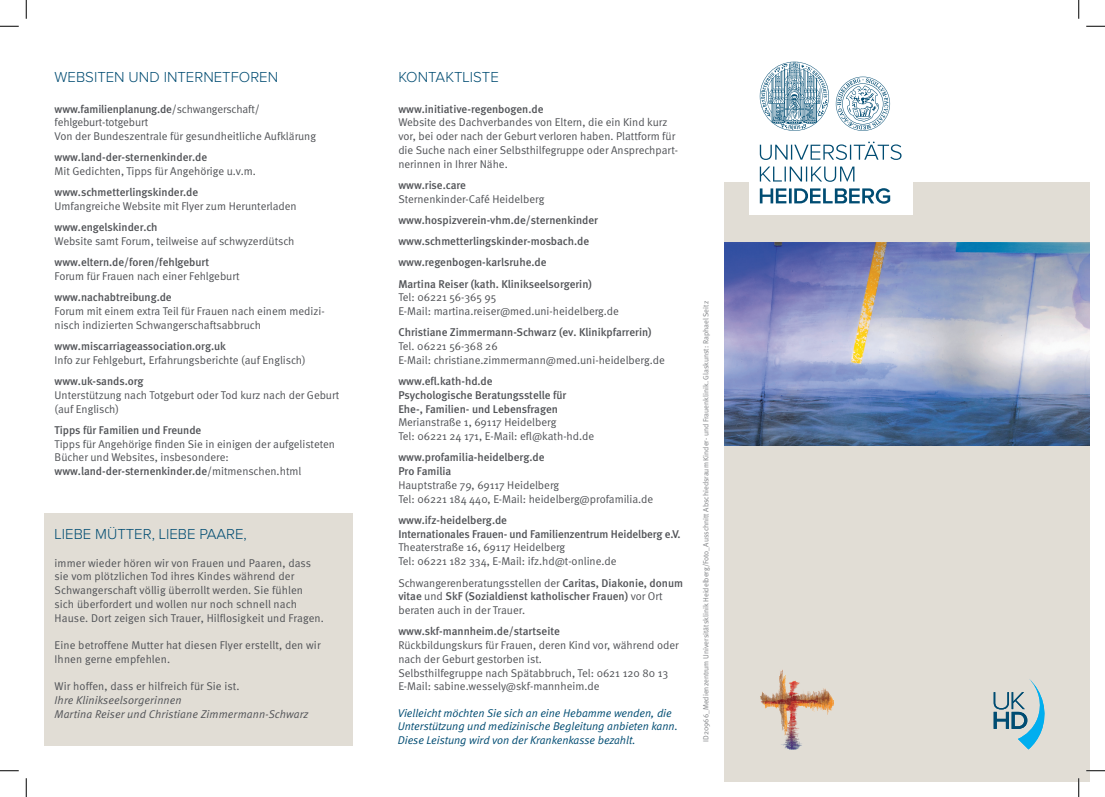
<style>
.page{position:relative;width:1105px;height:797px;background:#fff}
.page>*{position:absolute;margin:0;border:0;box-sizing:border-box;transform-origin:0 0}
.t1{font:300 15px "Proxima Nova";color:#004c72}
.t2{font:11.25px/13.8px "Meta Normal";color:#515357}
.t3{font:500 11.25px/13.8px "Meta";color:#515357}
.t4{font:italic 11.25px/13.8px "Meta Normal";color:#004c72}
.t5{font:italic 11.25px/13.8px "Meta Normal";letter-spacing:.01em;color:#515357}
.t6{font:7.5px "Meta Normal";color:#808285}
.s1{font-family:"Meta Normal";font-weight:400}
.s2{font-family:"Meta";font-weight:500}
</style>
<div class="page">
<div style="left:44px;top:513px;width:308px;height:233px;background:#e1ddd5"></div>
<div style="left:724px;top:182px;width:365px;height:599px;background:#e1ddd5"></div>
<img style="left:724px;top:242px;width:365px;height:203px">
<div style="left:749px;top:51px;width:163px;height:163px;background:#fff"></div>
<svg style="left:760px;top:188px;width:130px;height:16px"></svg>
<svg style="left:760px;top:166px;width:94px;height:16px"></svg>
<svg style="left:760px;top:141px;width:141px;height:19px"></svg>
<svg style="left:836px;top:77px;width:54px;height:54px"></svg>
<svg style="left:760px;top:62px;width:69px;height:69px"></svg>
<svg style="left:994px;top:679px;width:51px;height:70px"></svg>
<img style="left:761px;top:669px;width:72px;height:80px">
<svg style="left:0;top:25px;width:19px;height:2px"></svg>
<svg style="left:1086px;top:25px;width:19px;height:2px"></svg>
<svg style="left:0;top:770px;width:19px;height:1px"></svg>
<svg style="left:1086px;top:770px;width:19px;height:1px"></svg>
<svg style="left:25px;top:0;width:2px;height:19px"></svg>
<svg style="left:25px;top:778px;width:2px;height:19px"></svg>
<svg style="left:1078px;top:0;width:1px;height:19px"></svg>
<svg style="left:1078px;top:778px;width:1px;height:19px"></svg>
<h1 class="t1" style="left:55px;top:70px;width:225px">WEBSITEN UND INTERNETFOREN</h1>
<p class="t3" style="left:55px;top:102px;width:207px">www.familienplanung.de<span class="s1">/schwangerschaft/</span></p>
<p class="t2" style="left:55px;top:115px;width:263px">fehlgeburt-totgeburt<br>Von der Bundeszentrale für gesundheitliche Aufklärung</p>
<p class="t3" style="left:55px;top:150px;width:154px">www.land-der-sternenkinder.de</p>
<p class="t2" style="left:55px;top:164px;width:203px">Mit Gedichten, Tipps für Angehörige u.v.m.</p>
<p class="t3" style="left:55px;top:185px;width:145px">www.schmetterlingskinder.de</p>
<p class="t2" style="left:55px;top:199px;width:244px">Umfangreiche Website mit Flyer zum Herunterladen</p>
<p class="t3" style="left:55px;top:220px;width:104px">www.engelskinder.ch</p>
<p class="t2" style="left:55px;top:234px;width:241px">Website samt Forum, teilweise auf schwyzerdütsch</p>
<p class="t3" style="left:55px;top:255px;width:156px">www.eltern.de/foren/fehlgeburt</p>
<p class="t2" style="left:55px;top:269px;width:187px">Forum für Frauen nach einer Fehlgeburt</p>
<p class="t3" style="left:55px;top:290px;width:119px">www.nachabtreibung.de</p>
<p class="t2" style="left:55px;top:304px;width:271px">Forum mit einem extra Teil für Frauen nach einem medizi&shy;nisch indizierten Schwangerschaftsabbruch</p>
<p class="t3" style="left:55px;top:339px;width:173px">www.miscarriageassociation.org.uk</p>
<p class="t2" style="left:55px;top:353px;width:253px">Info zur Fehlgeburt, Erfahrungsberichte (auf Englisch)</p>
<p class="t3" style="left:55px;top:374px;width:91px">www.uk-sands.org</p>
<p class="t2" style="left:55px;top:388px;width:286px">Unterstützung nach Totgeburt oder Tod kurz nach der Geburt (auf Englisch)</p>
<p class="t3" style="left:55px;top:423px;width:148px">Tipps für Familien und Freunde</p>
<p class="t2" style="left:55px;top:437px;width:282px">Tipps für Angehörige finden Sie in einigen der aufgelisteten<br>Bücher und Websites, insbesondere:</p>
<p class="t3" style="left:55px;top:464px;width:248px">www.land-der-sternenkinder.de<span class="s1">/mitmenschen.html</span></p>
<h1 class="t1" style="left:55px;top:527px;width:194px">LIEBE MÜTTER, LIEBE PAARE,</h1>
<p class="t2" style="left:55px;top:555px;width:271px">immer wieder hören wir von Frauen und Paaren, dass sie vom plötzlichen Tod ihres Kindes während der Schwangerschaft völlig überrollt werden. Sie fühlen sich überfordert und wollen nur noch schnell nach Hause. Dort zeigen sich Trauer, Hilflosigkeit und Fragen.</p>
<p class="t2" style="left:55px;top:638px;width:267px">Eine betroffene Mutter hat diesen Flyer erstellt, den wir<br>Ihnen gerne empfehlen.</p>
<p class="t2" style="left:55px;top:679px;width:186px">Wir hoffen, dass er hilfreich für Sie ist.</p>
<p class="t5" style="left:55px;top:693px;width:255px">Ihre Klinikseelsorgerinnen<br>Martina Reiser und Christiane Zimmermann-Schwarz</p>
<h1 class="t1" style="left:398px;top:70px;width:102px">KONTAKTLISTE</h1>
<p class="t3" style="left:398px;top:102px;width:147px">www.initiative-regenbogen.de</p>
<p class="t2" style="left:398px;top:115px;width:281px">Website des Dachverbandes von Eltern, die ein Kind kurz vor, bei oder nach der Geburt verloren haben. Plattform für die Suche nach einer Selbsthilfegruppe oder Ansprechpart&shy;nerinnen in Ihrer Nähe.</p>
<p class="t3" style="left:398px;top:178px;width:69px">www.rise.care</p>
<p class="t2" style="left:398px;top:192px;width:148px">Sternenkinder-Café Heidelberg</p>
<p class="t3" style="left:398px;top:209px;width:201px;line-height:21.2px">www.hospizverein-vhm.de/sternenkinder www.schmetterlingskinder-mosbach.de www.regenbogen-karlsruhe.de<br>Martina Reiser (kath. Klinikseelsorgerin)</p>
<p class="t2" style="left:398px;top:290px;width:222px">Tel: 06221 56-365 95<br>E-Mail: martina.reiser@med.uni-heidelberg.de</p>
<p class="t3" style="left:398px;top:325px;width:255px">Christiane Zimmermann-Schwarz (ev. Klinikpfarrerin)</p>
<p class="t2" style="left:398px;top:339px;width:268px">Tel. 06221 56-368 26<br>E-Mail: christiane.zimmermann@med.uni-heidelberg.de</p>
<p class="t3" style="left:398px;top:374px;width:170px">www.efl.kath-hd.de<br>Psychologische Beratungsstelle für<br>Ehe-, Familien- und Lebensfragen</p>
<p class="t2" style="left:398px;top:415px;width:197px">Merianstraße 1, 69117 Heidelberg<br>Tel: 06221 24 171, E-Mail: efl@kath-hd.de</p>
<p class="t3" style="left:398px;top:450px;width:148px">www.profamilia-heidelberg.de<br>Pro Familia</p>
<p class="t2" style="left:398px;top:478px;width:256px">Hauptstraße 79, 69117 Heidelberg<br>Tel: 06221 184 440, E-Mail: heidelberg@profamilia.de</p>
<p class="t3" style="left:398px;top:513px;width:284px">www.ifz-heidelberg.de<br>Internationales Frauen- und Familienzentrum Heidelberg e.V.</p>
<p class="t2" style="left:398px;top:540px;width:220px">Theaterstraße 16, 69117 Heidelberg<br>Tel: 06221 182 334, E-Mail: ifz.hd@t-online.de</p>
<p class="t2" style="left:398px;top:575px;width:286px">Schwangerenberatungsstellen der <span class="s2">Caritas, Diakonie, donum</span></p>
<p class="t3" style="left:398px;top:589px;width:266px">vitae <span class="s1">und</span> SkF (Sozialdienst katholischer Frauen) <span class="s1">vor Ort</span></p>
<p class="t2" style="left:398px;top:603px;width:128px">beraten auch in der Trauer.</p>
<p class="t3" style="left:398px;top:624px;width:163px">www.skf-mannheim.de/startseite</p>
<p class="t2" style="left:398px;top:638px;width:282px">Rückbildungskurs für Frauen, deren Kind vor, während oder nach der Geburt gestorben ist.<br>Selbsthilfegruppe nach Spätabbruch, Tel: 0621 120 80 13<br>E-Mail: sabine.wessely@skf-mannheim.de</p>
<p class="t4" style="left:398px;top:705px;width:281px">Vielleicht möchten Sie sich an eine Hebamme wenden, die<br>Unterstützung und medizinische Begleitung anbieten kann.<br>Diese Leistung wird von der Krankenkasse bezahlt.</p>
<p class="t6" style="left:701px;top:741px;width:442px;rotate:-90deg">ID20966_Medienzentrum Universitätsklinik Heidelberg/Foto_Ausschnitt Abschiedsraum Kinder- und Frauenklinik. Glaskunst: Raphael Seitz</p>
</div>
